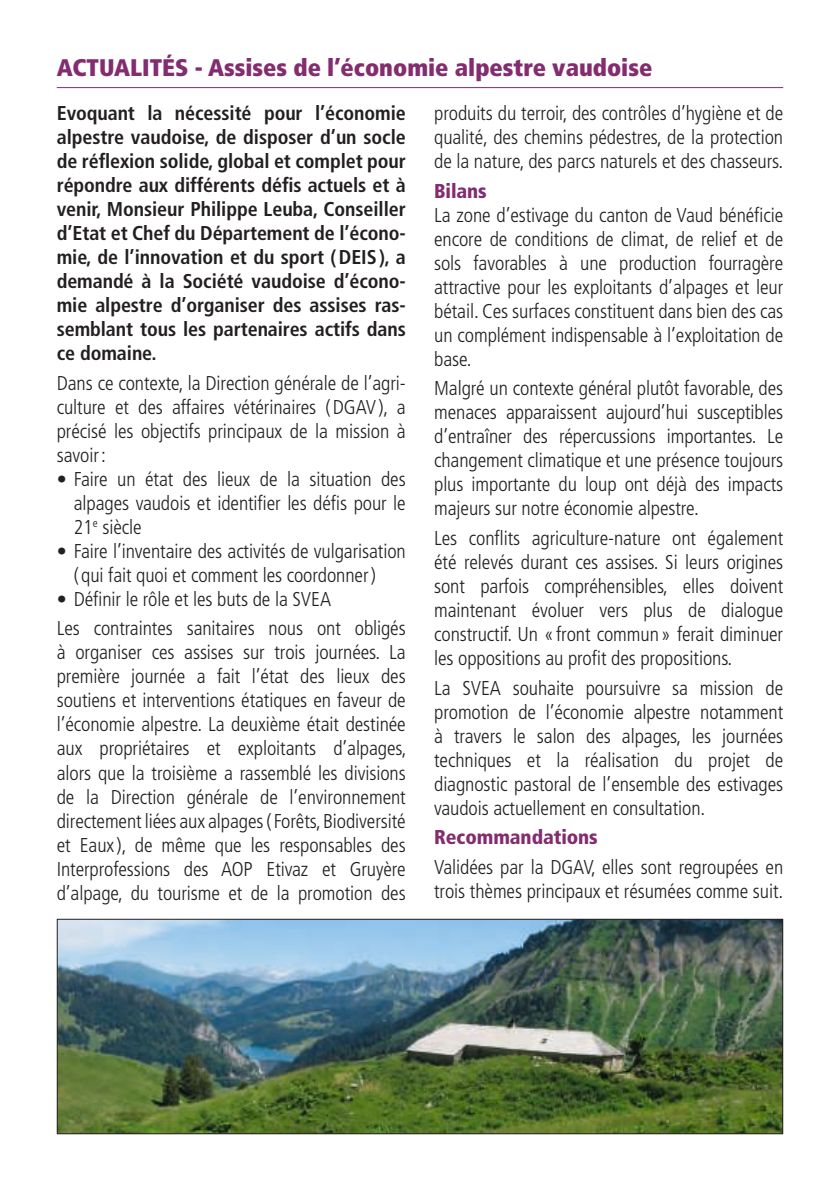
<style>
.page{position:relative;width:840px;height:1191px;background:#fff}
.page>*{position:absolute;margin:0;border:0;box-sizing:border-box;transform-origin:0 0}
.t1{font:900 condensed 24px "Frutiger";color:#832c6f}
.t2{font:300 condensed 20px/24px "Frutiger";letter-spacing:-.005em;color:#231f20;text-align:justify}
.t3{font:700 condensed 20px/24px "Frutiger";letter-spacing:-.005em;color:#231f20;text-align:justify}
.t4{font:900 condensed 20px "Frutiger";letter-spacing:-.005em;color:#832c6f}
</style>
<div class="page">
<hr style="left:57px;top:87px;width:725px;height:1px;background:#832c6f">
<img style="left:59px;top:920px;width:721px;height:212px">
<div style="left:57px;top:918px;width:725px;height:216px;border:1px solid #231f20"></div>
<p class="t1" style="left:57px;top:57px;width:596px">ACTUALITÉS - Assises de l’économie alpestre vaudoise</p>
<p class="t3" style="left:57px;top:102px;width:350px">Evoquant la nécessité pour l’économie alpestre vaudoise, de disposer d’un socle de réflexion solide, global et complet pour répondre aux différents défis actuels et à venir, Monsieur Philippe Leuba, Conseiller d’Etat et Chef du Département de l’écono&shy;mie, de l’innovation et du sport ( DEIS ), a demandé à la Société vaudoise d’écono&shy;mie alpestre d’organiser des assises ras&shy;semblant tous les partenaires actifs dans ce domaine.</p>
<p class="t2" style="left:57px;top:372px;width:350px">Dans ce contexte, la Direction générale de l’agri&shy;culture et des affaires vétérinaires ( DGAV ), a précisé les objectifs principaux de la mission à savoir :</p>
<p class="t2" style="left:74px;top:468px;width:333px;text-indent:-17px">• Faire un état des lieux de la situation des alpages vaudois et identifier les défis pour le 21<sup>e</sup> siècle</p>
<p class="t2" style="left:74px;top:540px;width:333px;text-indent:-17px">• Faire l’inventaire des activités de vulgarisation ( qui fait quoi et comment les coordonner )</p>
<p class="t2" style="left:57px;top:585px;width:350px;line-height:29.6px">• Définir le rôle et les buts de la SVEA<br>Les contraintes sanitaires nous ont obligés</p>
<p class="t2" style="left:57px;top:642px;width:351px">à organiser ces assises sur trois journées. La première journée a fait l’état des lieux des soutiens et interventions étatiques en faveur de l’économie alpestre. La deuxième était destinée aux propriétaires et exploitants d’alpages, alors que la troisième a rassemblé les divisions de la Direction générale de l’environnement directement liées aux alpages ( Forêts, Biodiversité et Eaux ), de même que les responsables des Interprofessions des AOP Etivaz et Gruyère d’alpage, du tourisme et de la promotion des</p>
<p class="t2" style="left:434px;top:102px;width:350px">produits du terroir, des contrôles d’hygiène et de qualité, des chemins pédestres, de la protection de la nature, des parcs naturels et des chasseurs.</p>
<p class="t4" style="left:434px;top:182px;width:54px">Bilans</p>
<p class="t2" style="left:434px;top:204px;width:350px">La zone d’estivage du canton de Vaud bénéficie encore de conditions de climat, de relief et de sols favorables à une production fourragère attractive pour les exploitants d’alpages et leur bétail. Ces surfaces constituent dans bien des cas un complément indispensable à l’exploitation de base.</p>
<p class="t2" style="left:434px;top:378px;width:350px">Malgré un contexte général plutôt favorable, des menaces apparaissent aujourd’hui susceptibles d’entraîner des répercussions importantes. Le changement climatique et une présence toujours plus importante du loup ont déjà des impacts majeurs sur notre économie alpestre.</p>
<p class="t2" style="left:434px;top:527px;width:350px">Les conflits agriculture-nature ont également été relevés durant ces assises. Si leurs origines sont parfois compréhensibles, elles doivent maintenant évoluer vers plus de dialogue constructif. Un « front commun » ferait diminuer les oppositions au profit des propositions.</p>
<p class="t2" style="left:434px;top:677px;width:350px">La SVEA souhaite poursuivre sa mission de promotion de l’économie alpestre notamment à travers le salon des alpages, les journées techniques et la réalisation du projet de diagnostic pastoral de l’ensemble des estivages vaudois actuellement en consultation.</p>
<p class="t4" style="left:434px;top:829px;width:165px">Recommandations</p>
<p class="t2" style="left:434px;top:856px;width:350px">Validées par la DGAV, elles sont regroupées en trois thèmes principaux et résumées comme suit.</p>
</div>
